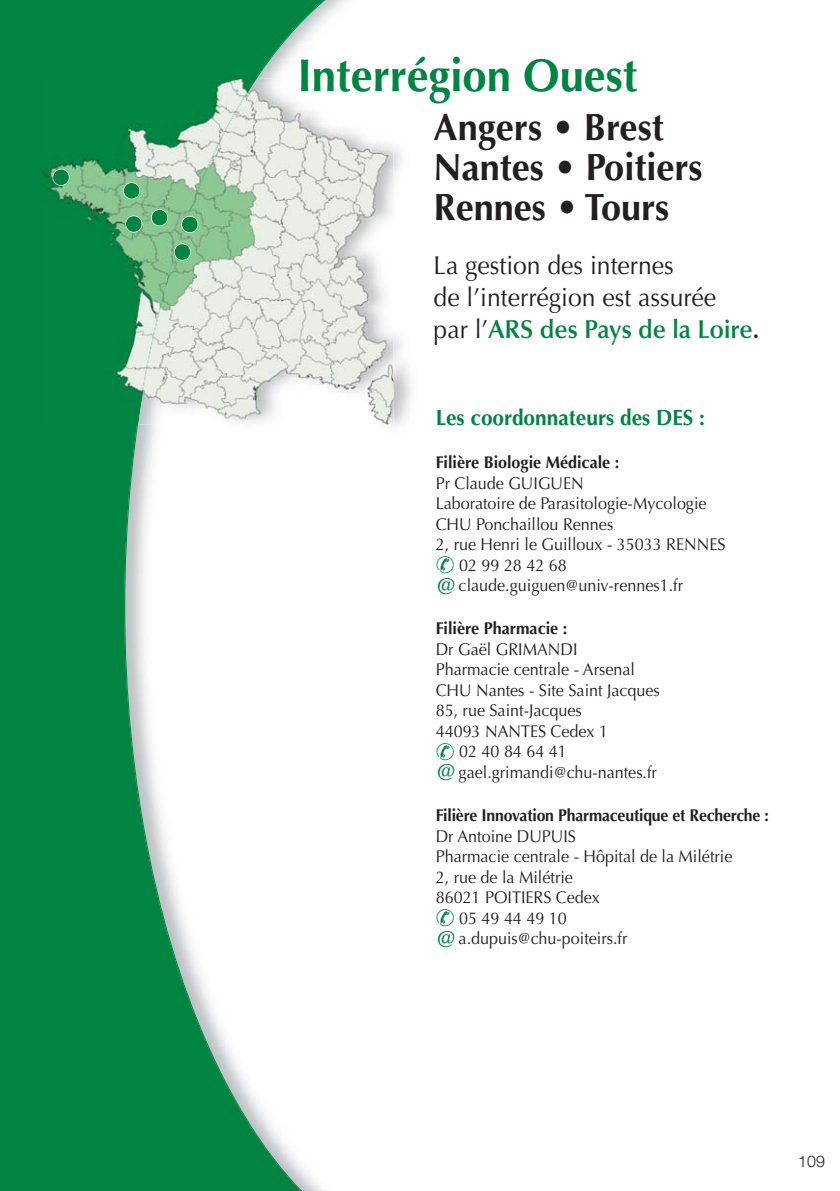
<style>
.page{position:relative;width:840px;height:1191px;background:#fff}
.page>*{position:absolute;margin:0;border:0;box-sizing:border-box;transform-origin:0 0}
.t1{font:700 46px "Optima";color:#008442;scale:.95 1}
.t2{font:700 38px/40px "Optima";color:#231f20;scale:.95 1}
.t3{font:26px/31.8px "Optima";color:#231f20;scale:.95 1}
.t4{font:700 22px "Optima";color:#008442;scale:.95 1}
.t5{font:17px/20.4px "Optima";color:#231f20;scale:.95 1}
.t6{font:700 17px "Optima";letter-spacing:-.01em;color:#231f20;scale:.93 1}
.t7{font:700 17px "Optima";letter-spacing:-.01em;color:#231f20;scale:.95 1}
.t8{font:300 16px "Helvetica Neue";color:#231f20}
.s1{font-weight:600;color:#008442}
.s2{font-weight:600}
.s3{color:#008442}
.s4{font-size:26px;color:#008442}
</style>
<div class="page">
<div style="left:0;top:0;width:125px;height:1191px;background:#008442"></div>
<svg style="left:125px;top:0;width:223px;height:1191px"></svg>
<img style="left:257px;top:78px;width:136px;height:346px">
<img style="left:42px;top:78px;width:95px;height:346px">
<img style="left:137px;top:78px;width:120px;height:346px">
<div style="left:152px;top:210px;width:15px;height:16px;background:#008442;border-radius:50%"></div>
<div style="left:151px;top:209px;width:17px;height:17px;border:1px solid #fff;border-radius:50%"></div>
<div style="left:126px;top:216px;width:15px;height:16px;background:#008442;border-radius:50%"></div>
<div style="left:125px;top:215px;width:17px;height:17px;border:1px solid #fff;border-radius:50%"></div>
<div style="left:174px;top:244px;width:16px;height:16px;background:#008442;border-radius:50%"></div>
<div style="left:174px;top:243px;width:17px;height:17px;border:1px solid #fff;border-radius:50%"></div>
<div style="left:182px;top:217px;width:16px;height:15px;background:#008442;border-radius:50%"></div>
<div style="left:181px;top:216px;width:17px;height:17px;border:1px solid #fff;border-radius:50%"></div>
<div style="left:124px;top:183px;width:16px;height:16px;background:#008442;border-radius:50%"></div>
<div style="left:123px;top:182px;width:17px;height:17px;border:1px solid #fff;border-radius:50%"></div>
<div style="left:53px;top:169px;width:16px;height:16px;background:#008442;border-radius:50%"></div>
<div style="left:52px;top:169px;width:17px;height:17px;border:1px solid #fff;border-radius:50%"></div>
<h1 class="t1" style="left:297px;top:49px;width:359px">Interrégion Ouest</h1>
<h2 class="t2" style="left:433px;top:107px;width:284px">Angers • Brest<br>Nantes • Poitiers<br>Rennes • Tours</h2>
<h3 class="t3" style="left:433px;top:250px;width:344px">La gestion des internes<br>de l’interrégion est assurée<br>par l’<span class="s1">ARS des Pays de la Loire</span><span class="s2">.</span></h3>
<p class="t4" style="left:435px;top:404px;width:284px">Les coordonnateurs des DES :</p>
<p class="t7" style="left:435px;top:452px;width:195px">Filière Biologie Médicale :</p>
<p class="t5" style="left:435px;top:473px;width:306px">Pr Claude GUIGUEN<br>Laboratoire de Parasitologie-Mycologie<br>CHU Ponchaillou Rennes<br>2, rue Henri le Guilloux - 35033 RENNES <span class="s3">✆</span> 02 99 28 42 68 <span class="s4">@</span>claude.guiguen@univ-rennes1.fr</p>
<p class="t7" style="left:435px;top:618px;width:140px">Filière Pharmacie :</p>
<p class="t5" style="left:435px;top:639px;width:237px">Dr Gaël GRIMANDI<br>Pharmacie centrale - Arsenal<br>CHU Nantes - Site Saint Jacques<br>85, rue Saint-Jacques<br>44093 NANTES Cedex 1<br><span class="s3">✆</span> 02 40 84 64 41 <span class="s4">@</span>gael.grimandi@chu-nantes.fr</p>
<p class="t6" style="left:435px;top:805px;width:359px">Filière Innovation Pharmaceutique et Recherche :</p>
<p class="t5" style="left:435px;top:826px;width:313px">Dr Antoine DUPUIS<br>Pharmacie centrale - Hôpital de la Milétrie<br>2, rue de la Milétrie<br>86021 POITIERS Cedex<br><span class="s3">✆</span> 05 49 44 49 10 <span class="s4">@</span>a.dupuis@chu-poiteirs.fr</p>
<p class="t8" style="left:797px;top:1151px;width:28px">109</p>
</div>
